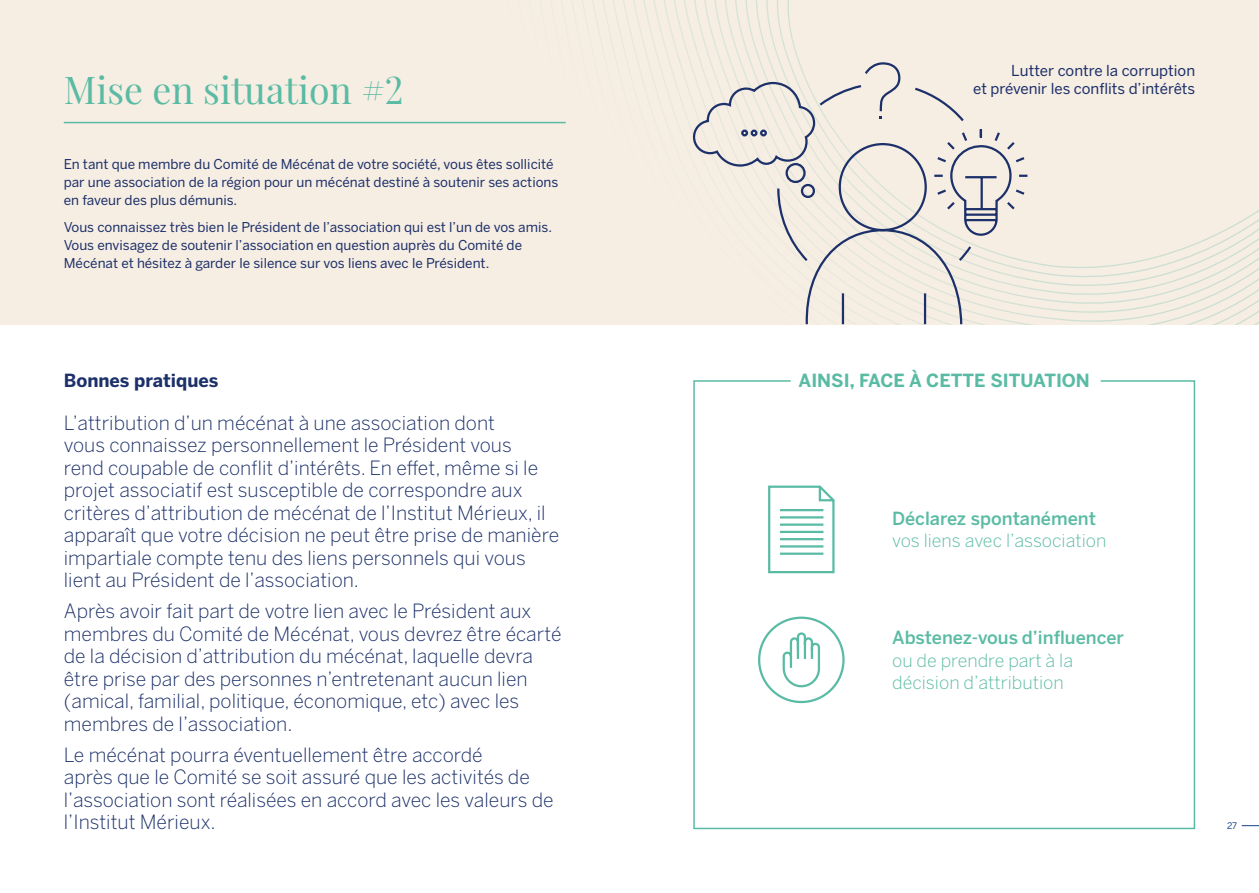
<style>
.page{position:relative;width:1259px;height:893px;background:#fff}
.page>*{position:absolute;margin:0;border:0;box-sizing:border-box;transform-origin:0 0}
.t1{font:37.5px "Playfair Display";color:#5abba4}
.t2{font:300 19.5px/22.5px "Benton Sans";color:#1c3069}
.t3{font:300 18px/22.5px "Benton Sans";color:#5abba4}
.t4{font:700 18px "Benton Sans";color:#5abba4}
.t5{font:700 18px "Benton Sans";color:#1c3069}
.t6{font:15px/18px "Benton Sans";color:#1c3069;text-align:right}
.t7{font:13.5px/18px "Benton Sans";color:#1c3069}
.t8{font:9px "Benton Sans";color:#17428a}
.s1{font-weight:500}
</style>
<div class="page">
<div style="left:0;top:0;width:1259px;height:324px;background:#f6ede3"></div>
<svg style="left:770px;top:0;width:489px;height:287px"></svg>
<svg style="left:781px;top:0;width:478px;height:277px"></svg>
<hr style="left:64px;top:122px;width:502px;height:1px;background:#5abba4">
<svg style="left:693px;top:380px;width:503px;height:450px"></svg>
<svg style="left:767px;top:484px;width:68px;height:90px"></svg>
<svg style="left:757px;top:615px;width:88px;height:89px"></svg>
<svg style="left:692px;top:81px;width:84px;height:156px"></svg>
<svg style="left:776px;top:61px;width:253px;height:264px"></svg>
<svg style="left:1241px;top:825px;width:18px;height:1px"></svg>
<p class="t1" style="left:64px;top:61px;width:341px">Mise en situation #2</p>
<p class="t7" style="left:64px;top:156px;width:496px">En tant que membre du Comité de Mécénat de votre société, vous êtes sollicité par une association de la région pour un mécénat destiné à soutenir ses actions en faveur des plus démunis.</p>
<p class="t7" style="left:64px;top:218px;width:490px">Vous connaissez très bien le Président de l’association qui est l’un de vos amis.<br>Vous envisagez de soutenir l’association en question auprès du Comité de<br>Mécénat et hésitez à garder le silence sur vos liens avec le Président.</p>
<p class="t5" style="left:64px;top:369px;width:156px">Bonnes pratiques</p>
<p class="t2" style="left:64px;top:411px;width:497px">L’attribution d’un mécénat à une association dont<br>vous connaissez personnellement le Président vous<br>rend coupable de conflit d’intérêts. En effet, même si le projet associatif est susceptible de correspondre aux critères d’attribution de mécénat de l’Institut Mérieux, il apparaît que votre décision ne peut être prise de manière impartiale compte tenu des liens personnels qui vous lient au Président de l’association.</p>
<p class="t2" style="left:64px;top:600px;width:499px">Après avoir fait part de votre lien avec le Président aux membres du Comité de Mécénat, vous devrez être écarté de la décision d’attribution du mécénat, laquelle devra être prise par des personnes n’entretenant aucun lien (amical, familial, politique, économique, etc) avec les membres de l’association.</p>
<p class="t2" style="left:64px;top:743px;width:491px">Le mécénat pourra éventuellement être accordé<br>après que le Comité se soit assuré que les activités de l’association sont réalisées en accord avec les valeurs de l’Institut Mérieux.</p>
<p class="t6" style="left:973px;top:61px;width:224px">Lutter contre la corruption<br>et prévenir les conflits d’intérêts</p>
<p class="t4" style="left:798px;top:369px;width:293px">AINSI, FACE À CETTE SITUATION</p>
<p class="t3" style="left:892px;top:507px;width:216px"><span class="s1">Déclarez spontanément </span>vos liens avec l’association</p>
<p class="t3" style="left:892px;top:627px;width:233px"><span class="s1">Abstenez-vous d’influencer </span>ou de prendre part à la décision d’attribution</p>
<p class="t8" style="left:1227px;top:820px;width:12px">27</p>
</div>
